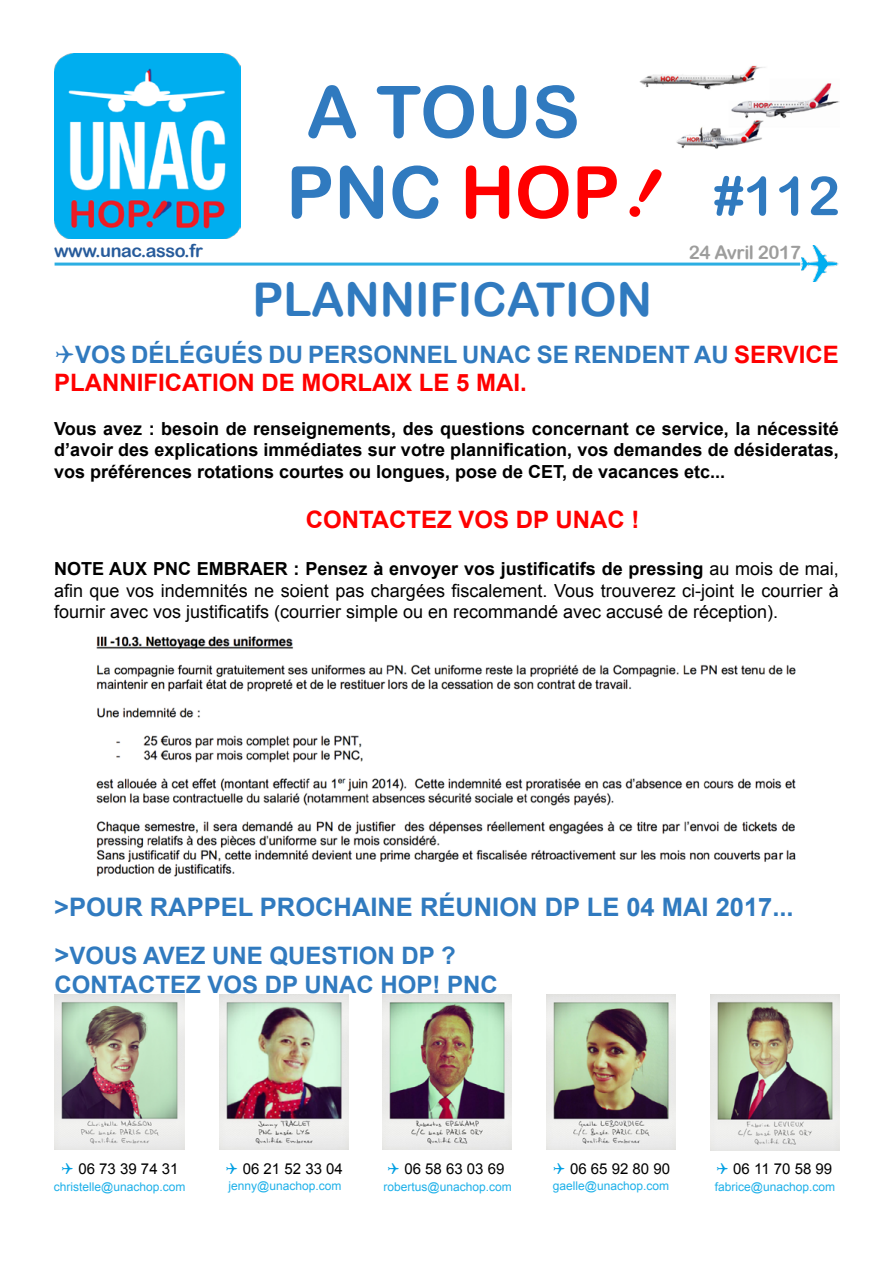
<style>
.page{position:relative;width:893px;height:1263px;background:#fff}
.page>*{position:absolute;margin:0;border:0;box-sizing:border-box;transform-origin:0 0}
.t1{font:72px "Arial Rounded MT Bold";color:#307abf}
.t2{font:54px "Arial Rounded MT Bold";color:#307abf}
.t3{font:46.5px "Arial Rounded MT Bold";color:#307abf}
.t4{font:700 25.5px "Arial";color:#307abf}
.t5{font:700 24px/28.8px "Arial";color:#307abf}
.t6{font:700 24px "Arial";color:#f00}
.t7{font:18.75px "Arial Rounded MT Bold";letter-spacing:-.025em;color:#9d9d9c}
.t8{font:18px/21.6px "Arial";color:#000;text-align:justify}
.t9{font:700 18px/21.6px "Arial";color:#000;text-align:justify}
.t10{font:18px "Arial Rounded MT Bold";letter-spacing:-.025em;color:#275b9b}
.t11{font:15px "Arial";color:#000}
.t12{font:12px "Arial";color:#1db0e9}
.s1{color:#f00}
.s2{font-weight:700}
.s3{font-size:25.5px}
</style>
<div class="page">
<hr style="left:55px;top:263px;width:745px;height:3px;background:#2baee2">
<img style="left:639px;top:65px;width:201px;height:84px">
<img style="left:55px;top:53px;width:185px;height:186px">
<img style="left:382px;top:994px;width:130px;height:156px">
<img style="left:547px;top:994px;width:129px;height:156px">
<img style="left:55px;top:994px;width:129px;height:156px">
<img style="left:219px;top:994px;width:130px;height:156px">
<img style="left:710px;top:994px;width:130px;height:156px">
<img style="left:801px;top:246px;width:38px;height:36px">
<img style="left:96px;top:636px;width:700px;height:241px">
<p class="t10" style="left:54px;top:240px;width:150px">www.unac.asso.fr</p>
<h1 class="t1" style="left:306px;top:69px;width:275px">A TOUS</h1>
<h1 class="t1" style="left:286px;top:150px;width:335px">PNC <span class="s1">HOP</span></h1>
<h3 class="t3" style="left:253px;top:272px;width:401px">PLANNIFICATION</h3>
<h2 class="t2" style="left:714px;top:164px;width:128px">#112</h2>
<p class="t7" style="left:689px;top:241px;width:114px">24 Avril 2017</p>
<h3 class="t5" style="left:54px;top:341px;width:786px;text-indent:21px">VOS DÉLÉGUÉS DU PERSONNEL UNAC SE RENDENT AU <span class="s1">SERVICE<br>PLANNIFICATION DE MORLAIX LE 5 MAI.</span></h3>
<p class="t9" style="left:54px;top:418px;width:786px">Vous avez : besoin de renseignements, des questions concernant ce service, la nécessité d’avoir des explications immédiates sur votre plannification, vos demandes de désideratas, vos préférences rotations courtes ou longues, pose de CET, de vacances etc...</p>
<h3 class="t6" style="left:306px;top:504px;width:335px">CONTACTEZ VOS DP UNAC !</h3>
<p class="t8" style="left:54px;top:558px;width:786px"><span class="s2">NOTE AUX PNC EMBRAER : Pensez à envoyer vos justificatifs de pressing</span> au mois de mai, afin que vos indemnités ne soient pas chargées fiscalement. Vous trouverez ci-joint le courrier à fournir avec vos justificatifs (courrier simple ou en recommandé avec accusé de réception).</p>
<h3 class="t4" style="left:54px;top:890px;width:741px">&gt;POUR RAPPEL PROCHAINE RÉUNION DP LE 04 MAI 2017...</h3>
<h3 class="t5" style="left:55px;top:942px;width:445px"><span class="s3">&gt;</span>VOUS AVEZ UNE QUESTION DP ?<br>CONTACTEZ VOS DP UNAC HOP! PNC</h3>
<p class="t11" style="left:78px;top:1159px;width:102px">06 73 39 74 31</p>
<p class="t12" style="left:54px;top:1178px;width:133px">christelle@unachop.com</p>
<p class="t11" style="left:243px;top:1159px;width:102px">06 21 52 33 04</p>
<p class="t12" style="left:228px;top:1178px;width:114px">jenny@unachop.com</p>
<p class="t11" style="left:404px;top:1159px;width:102px">06 58 63 03 69</p>
<p class="t12" style="left:384px;top:1178px;width:130px">robertus@unachop.com</p>
<p class="t11" style="left:570px;top:1158px;width:102px">06 65 92 80 90</p>
<p class="t12" style="left:553px;top:1178px;width:118px">gaelle@unachop.com</p>
<p class="t11" style="left:733px;top:1158px;width:100px">06 11 70 58 99</p>
<p class="t12" style="left:715px;top:1178px;width:122px">fabrice@unachop.com</p>
</div>
